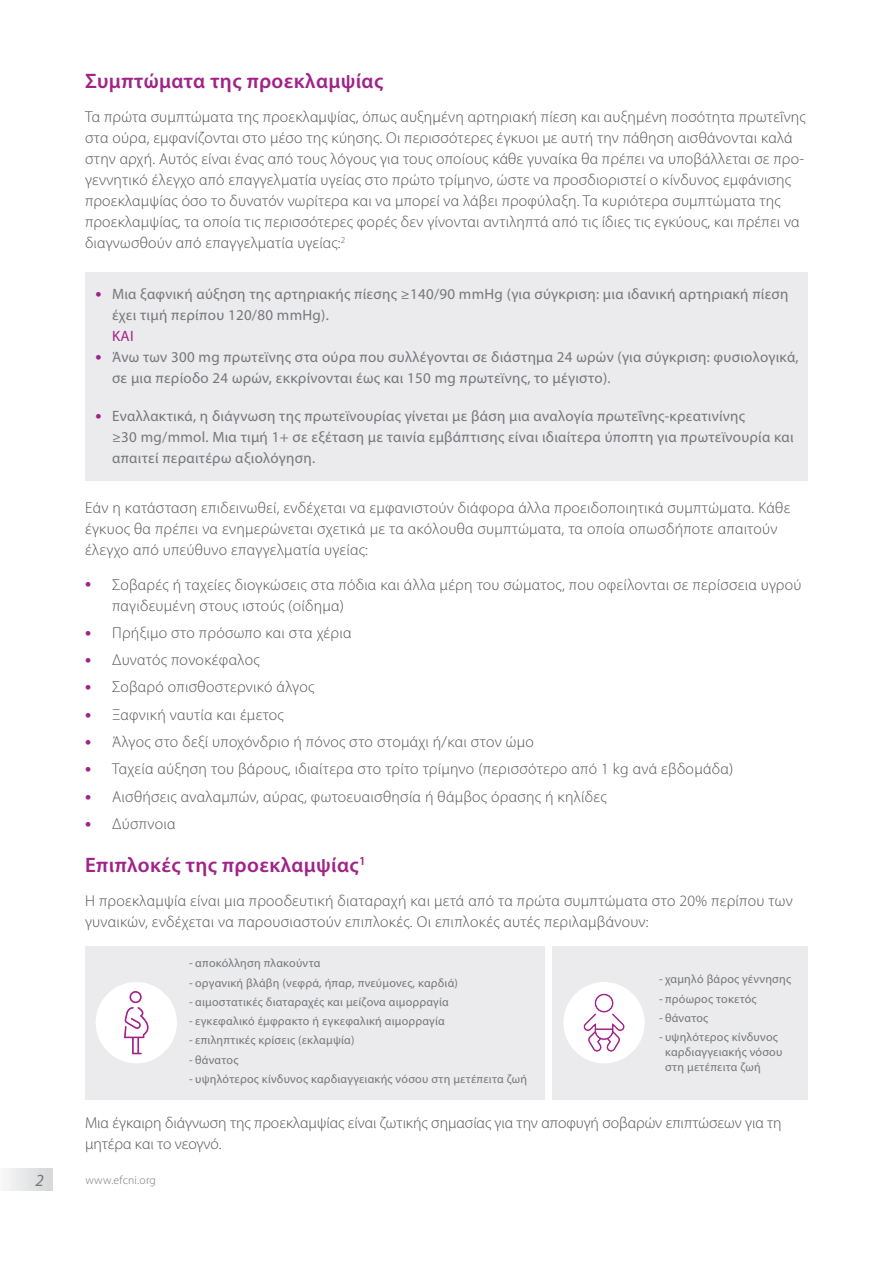
<style>
.page{position:relative;width:893px;height:1263px;background:#fff}
.page>*{position:absolute;margin:0;border:0;box-sizing:border-box;transform-origin:0 0}
.t1{font:600 21px "Myriad Pro";letter-spacing:.02em;color:#a02388}
.t2{font:italic 17.1px "Myriad Pro";color:#75777a}
.t3{font:300 15.75px/21px "Myriad Pro";letter-spacing:.015em;color:#535355}
.t4{font:15px/21px "Myriad Pro";letter-spacing:.02em;color:#75777a}
.t5{font:15px "Myriad Pro";color:#a02388}
.t6{font:12px/15px "Myriad Pro";letter-spacing:.02em;color:#75777a}
.t7{font:300 11.7px "Myriad Pro";letter-spacing:.02em;color:#75777a}
.s1{font-weight:700;font-size:18px;color:#a02388}
</style>
<div class="page">
<div style="left:85px;top:273px;width:723px;height:208px;background:#ebebed"></div>
<div style="left:553px;top:946px;width:255px;height:153px;background:#ebebed"></div>
<div style="left:85px;top:946px;width:459px;height:153px;background:#ebebed"></div>
<div style="left:563px;top:982px;width:82px;height:81px;background:#fff;border-radius:50%"></div>
<div style="left:96px;top:982px;width:81px;height:81px;background:#fff;border-radius:50%"></div>
<svg style="left:123px;top:990px;width:26px;height:73px"></svg>
<svg style="left:583px;top:993px;width:42px;height:59px"></svg>
<div style="left:0;top:1169px;width:53px;height:22px;background:linear-gradient(to right,#f8f8f8,#d5d6d9)"></div>
<h1 class="t1" style="left:85px;top:68px;width:300px">Συμπτώματα της προεκλαμψίας</h1>
<p class="t3" style="left:85px;top:106px;width:722px">Τα πρώτα συμπτώματα της προεκλαμψίας, όπως αυξημένη αρτηριακή πίεση και αυξημένη ποσότητα πρωτεΐνης στα ούρα, εμφανίζονται στο μέσο της κύησης. Οι περισσότερες έγκυοι με αυτή την πάθηση αισθάνονται καλά στην αρχή. Αυτός είναι ένας από τους λόγους για τους οποίους κάθε γυναίκα θα πρέπει να υποβάλλεται σε προ&shy;γεννητικό έλεγχο από επαγγελματία υγείας στο πρώτο τρίμηνο, ώστε να προσδιοριστεί ο κίνδυνος εμφάνισης προεκλαμψίας όσο το δυνατόν νωρίτερα και να μπορεί να λάβει προφύλαξη. Τα κυριότερα συμπτώματα της προεκλαμψίας, τα οποία τις περισσότερες φορές δεν γίνονται αντιληπτά από τις ίδιες τις εγκύους, και πρέπει να διαγνωσθούν από επαγγελματία υγείας:<sup>2</sup></p>
<p class="t4" style="left:112px;top:284px;width:678px;text-indent:-17px"><span class="s1">•</span> Μια ξαφνική αύξηση της αρτηριακής πίεσης ≥140/90 mmHg (για σύγκριση: μια ιδανική αρτηριακή πίεση έχει τιμή περίπου 120/80 mmHg).</p>
<p class="t5" style="left:112px;top:326px;width:23px">KAI</p>
<p class="t4" style="left:112px;top:347px;width:688px;text-indent:-17px"><span class="s1">•</span> Άνω των 300 mg πρωτεϊνης στα ούρα που συλλέγονται σε διάστημα 24 ωρών (για σύγκριση: φυσιολογικά, σε μια περίοδο 24 ωρών, εκκρίνονται έως και 150 mg πρωτεϊνης, το μέγιστο).</p>
<p class="t4" style="left:112px;top:406px;width:683px;text-indent:-17px"><span class="s1">•</span> Εναλλακτικά, η διάγνωση της πρωτεϊνουρίας γίνεται με βάση μια αναλογία πρωτεΐνης-κρεατινίνης<br>≥30 mg/mmol. Μια τιμή 1+ σε εξέταση με ταινία εμβάπτισης είναι ιδιαίτερα ύποπτη για πρωτεϊνουρία και απαιτεί περαιτέρω αξιολόγηση.</p>
<p class="t3" style="left:85px;top:498px;width:707px">Εάν η κατάσταση επιδεινωθεί, ενδέχεται να εμφανιστούν διάφορα άλλα προειδοποιητικά συμπτώματα. Κάθε έγκυος θα πρέπει να ενημερώνεται σχετικά με τα ακόλουθα συμπτώματα, τα οποία οπωσδήποτε απαιτούν έλεγχο από υπεύθυνο επαγγελματία υγείας:</p>
<p class="t3" style="left:112px;top:574px;width:691px;text-indent:-27px"><span class="s1">•</span> Σοβαρές ή ταχείες διογκώσεις στα πόδια και άλλα μέρη του σώματος, που οφείλονται σε περίσσεια υγρού παγιδευμένη στους ιστούς (οίδημα)</p>
<p class="t3" style="left:85px;top:622px;width:268px"><span class="s1">•</span> Πρήξιμο στο πρόσωπο και στα χέρια</p>
<p class="t3" style="left:85px;top:649px;width:176px"><span class="s1">•</span> ∆υνατός πονοκέφαλος</p>
<p class="t3" style="left:85px;top:677px;width:231px"><span class="s1">•</span> Σοβαρό οπισθοστερνικό άλγος</p>
<p class="t3" style="left:85px;top:704px;width:200px"><span class="s1">•</span> Ξαφνική ναυτία και έμετος</p>
<p class="t3" style="left:85px;top:731px;width:450px"><span class="s1">•</span> Άλγος στο δεξί υποχόνδριο ή πόνος στο στομάχι ή/και στον ώμο</p>
<p class="t3" style="left:85px;top:759px;width:650px"><span class="s1">•</span> Ταχεία αύξηση του βάρους, ιδιαίτερα στο τρίτο τρίμηνο (περισσότερο από 1 kg ανά εβδομάδα)</p>
<p class="t3" style="left:85px;top:786px;width:523px"><span class="s1">•</span> Αισθήσεις αναλαμπών, αύρας, φωτοευαισθησία ή θάμβος όρασης ή κηλίδες</p>
<p class="t3" style="left:85px;top:814px;width:92px"><span class="s1">•</span> ∆ύσπνοια</p>
<h1 class="t1" style="left:85px;top:851px;width:282px">Επιπλοκές της προεκλαμψίας<sup>1</sup></h1>
<p class="t3" style="left:85px;top:890px;width:709px">Η προεκλαμψία είναι μια προοδευτική διαταραχή και μετά από τα πρώτα συμπτώματα στο 20% περίπου των γυναικών, ενδέχεται να παρουσιαστούν επιπλοκές. Οι επιπλοκές αυτές περιλαμβάνουν:</p>
<p class="t6" style="left:189px;top:956px;width:133px">- αποκόλληση πλακούντα</p>
<p class="t6" style="left:189px;top:975px;width:270px">- οργανική βλάβη (νεφρά, ήπαρ, πνεύμονες, καρδιά)</p>
<p class="t6" style="left:189px;top:994px;width:261px">- αιμοστατικές διαταραχές και μείζονα αιμορραγία</p>
<p class="t6" style="left:189px;top:1013px;width:257px">- εγκεφαλικό έμφρακτο ή εγκεφαλική αιμορραγία</p>
<p class="t6" style="left:189px;top:1033px;width:167px">- επιληπτικές κρίσεις (εκλαμψία)</p>
<p class="t6" style="left:189px;top:1052px;width:51px">- θάνατος</p>
<p class="t6" style="left:189px;top:1071px;width:339px">- υψηλότερος κίνδυνος καρδιαγγειακής νόσου στη μετέπειτα ζωή</p>
<p class="t6" style="left:659px;top:972px;width:133px">- χαμηλό βάρος γέννησης</p>
<p class="t6" style="left:659px;top:991px;width:99px">- πρόωρος τοκετός</p>
<p class="t6" style="left:659px;top:1010px;width:51px">- θάνατος</p>
<p class="t6" style="left:665px;top:1029px;width:119px;text-indent:-6px">- υψηλότερος κίνδυνος καρδιαγγειακής νόσου στη μετέπειτα ζωή</p>
<p class="t3" style="left:85px;top:1112px;width:698px">Μια έγκαιρη διάγνωση της προεκλαμψίας είναι ζωτικής σημασίας για την αποφυγή σοβαρών επιπτώσεων για τη μητέρα και το νεογνό.</p>
<p class="t2" style="left:35px;top:1170px;width:10px">2</p>
<p class="t7" style="left:85px;top:1173px;width:72px">www.efcni.org</p>
</div>
